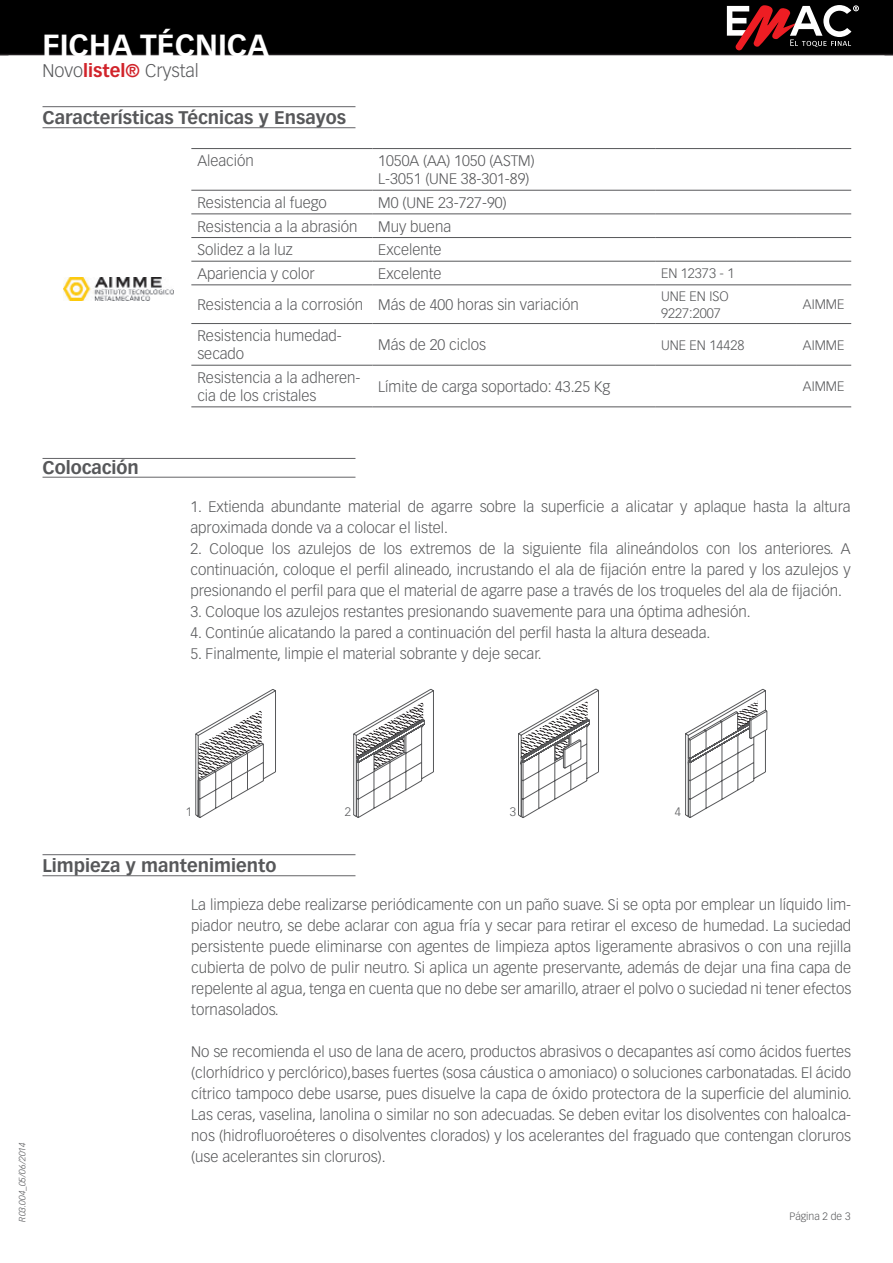
<style>
.page{position:relative;width:893px;height:1263px;background:#fff}
.page>*{position:absolute;margin:0;border:0;box-sizing:border-box;transform-origin:0 0}
.t1{font:700 30px "Vectora LT Std";color:#fff}
.t2{font:700 18px "Vectora LT Std";color:#57585a}
.t3{font:300 18px "Vectora LT Std";color:#57585a}
.Párrafo_14{font:300 15px/21px "Vectora LT Std";color:#57585a}
.t4{font:300 13.5px/16.2px "Vectora LT Std";color:#57585a}
.t5{font:300 12px "Vectora LT Std";color:#57585a}
.t6{font:300 10.5px "Vectora LT Std";color:#57585a}
.t7{font:italic 300 9px "Vectora LT Std";color:#57585a}
.s1{font-weight:700;color:#d1232a}
</style>
<div class="page">
<div style="left:0;top:0;width:893px;height:55px;background:#000"></div>
<svg style="left:727px;top:5px;width:132px;height:45px"></svg>
<hr style="left:43px;top:106px;width:312px;height:1px;background:#636366">
<hr style="left:43px;top:854px;width:312px;height:1px;background:#636366">
<hr style="left:43px;top:127px;width:312px;height:1px;background:#636366">
<hr style="left:43px;top:875px;width:312px;height:1px;background:#636366">
<hr style="left:43px;top:477px;width:312px;height:1px;background:#636366">
<hr style="left:43px;top:458px;width:312px;height:1px;background:#636366">
<hr style="left:191px;top:148px;width:181px;height:1px;background:#57585a">
<hr style="left:372px;top:148px;width:283px;height:1px;background:#57585a">
<hr style="left:655px;top:148px;width:142px;height:1px;background:#57585a">
<hr style="left:797px;top:148px;width:54px;height:1px;background:#57585a">
<hr style="left:191px;top:190px;width:181px;height:1px;background:#57585a">
<hr style="left:372px;top:190px;width:283px;height:1px;background:#57585a">
<hr style="left:655px;top:190px;width:142px;height:1px;background:#57585a">
<hr style="left:797px;top:190px;width:54px;height:1px;background:#57585a">
<hr style="left:191px;top:214px;width:181px;height:1px;background:#57585a">
<hr style="left:372px;top:214px;width:283px;height:1px;background:#57585a">
<hr style="left:655px;top:214px;width:142px;height:1px;background:#57585a">
<hr style="left:797px;top:214px;width:54px;height:1px;background:#57585a">
<hr style="left:191px;top:237px;width:181px;height:1px;background:#57585a">
<hr style="left:372px;top:237px;width:283px;height:1px;background:#57585a">
<hr style="left:655px;top:237px;width:142px;height:1px;background:#57585a">
<hr style="left:797px;top:237px;width:54px;height:1px;background:#57585a">
<hr style="left:191px;top:261px;width:181px;height:1px;background:#57585a">
<hr style="left:372px;top:261px;width:283px;height:1px;background:#57585a">
<hr style="left:655px;top:261px;width:142px;height:1px;background:#57585a">
<hr style="left:797px;top:261px;width:54px;height:1px;background:#57585a">
<hr style="left:191px;top:285px;width:181px;height:1px;background:#57585a">
<hr style="left:372px;top:285px;width:283px;height:1px;background:#57585a">
<hr style="left:655px;top:285px;width:142px;height:1px;background:#57585a">
<hr style="left:797px;top:285px;width:54px;height:1px;background:#57585a">
<hr style="left:191px;top:323px;width:181px;height:1px;background:#57585a">
<hr style="left:372px;top:323px;width:283px;height:1px;background:#57585a">
<hr style="left:655px;top:323px;width:142px;height:1px;background:#57585a">
<hr style="left:797px;top:323px;width:54px;height:1px;background:#57585a">
<hr style="left:191px;top:365px;width:181px;height:1px;background:#57585a">
<hr style="left:372px;top:365px;width:283px;height:1px;background:#57585a">
<hr style="left:655px;top:365px;width:142px;height:1px;background:#57585a">
<hr style="left:797px;top:365px;width:54px;height:1px;background:#57585a">
<hr style="left:191px;top:407px;width:181px;height:1px;background:#57585a">
<hr style="left:372px;top:407px;width:283px;height:1px;background:#57585a">
<hr style="left:655px;top:407px;width:142px;height:1px;background:#57585a">
<hr style="left:797px;top:407px;width:54px;height:1px;background:#57585a">
<img style="left:64px;top:277px;width:109px;height:23px">
<svg style="left:196px;top:689px;width:80px;height:129px"></svg>
<svg style="left:353px;top:689px;width:81px;height:129px"></svg>
<svg style="left:518px;top:689px;width:81px;height:129px"></svg>
<svg style="left:685px;top:689px;width:82px;height:129px"></svg>
<h1 class="t1" style="left:43px;top:27px;width:228px">FICHA TÉCNICA</h1>
<p class="t3" style="left:43px;top:60px;width:158px">Novo<span class="s1">listel®</span> Crystal</p>
<p class="t2" style="left:43px;top:106px;width:305px">Características Técnicas y Ensayos</p>
<p class="t2" style="left:43px;top:457px;width:98px">Colocación</p>
<p class="Párrafo_14" style="left:197px;top:151px;width:58px">Aleación</p>
<p class="Párrafo_14" style="left:378px;top:151px;width:158px">1050A (AA) 1050 (ASTM)</p>
<p class="Párrafo_14" style="left:378px;top:169px;width:153px">L-3051 (UNE 38-301-89)</p>
<p class="Párrafo_14" style="left:197px;top:192px;width:131px">Resistencia al fuego</p>
<p class="Párrafo_14" style="left:378px;top:192px;width:130px">M0 (UNE 23-727-90)</p>
<p class="Párrafo_14" style="left:197px;top:216px;width:162px">Resistencia a la abrasión</p>
<p class="Párrafo_14" style="left:378px;top:216px;width:74px">Muy buena</p>
<p class="Párrafo_14" style="left:197px;top:240px;width:97px">Solidez a la luz</p>
<p class="Párrafo_14" style="left:378px;top:240px;width:65px">Excelente</p>
<p class="Párrafo_14" style="left:197px;top:263px;width:119px">Apariencia y color</p>
<p class="Párrafo_14" style="left:378px;top:263px;width:65px">Excelente</p>
<p class="t4" style="left:661px;top:266px;width:75px">EN 12373 - 1</p>
<p class="Párrafo_14" style="left:197px;top:294px;width:167px">Resistencia a la corrosión</p>
<p class="Párrafo_14" style="left:378px;top:294px;width:202px">Más de 400 horas sin variación</p>
<p class="t4" style="left:661px;top:289px;width:69px">UNE EN ISO<br>9227:2007</p>
<p class="t4" style="left:803px;top:297px;width:43px">AIMME</p>
<p class="Párrafo_14" style="left:197px;top:327px;width:146px;line-height:18px">Resistencia humedad&shy;secado</p>
<p class="Párrafo_14" style="left:378px;top:335px;width:109px">Más de 20 ciclos</p>
<p class="t4" style="left:661px;top:337px;width:85px">UNE EN 14428</p>
<p class="t4" style="left:803px;top:337px;width:43px">AIMME</p>
<p class="Párrafo_14" style="left:197px;top:369px;width:165px;line-height:18px">Resistencia a la adheren&shy;cia de los cristales</p>
<p class="Párrafo_14" style="left:378px;top:376px;width:233px">Límite de carga soportado: 43.25 Kg</p>
<p class="t4" style="left:803px;top:379px;width:43px">AIMME</p>
<p class="Párrafo_14" style="left:190px;top:496px;width:661px">1. Extienda abundante material de agarre sobre la superficie a alicatar y aplaque hasta la altura aproximada donde va a colocar el listel.</p>
<p class="Párrafo_14" style="left:190px;top:538px;width:661px;text-align:justify">2. Coloque los azulejos de los extremos de la siguiente fila alineándolos con los anteriores. A continuación, coloque el perfil alineado, incrustando el ala de fijación entre la pared y los azulejos y presionando el perfil para que el material de agarre pase a través de los troqueles del ala de fijación.</p>
<p class="Párrafo_14" style="left:190px;top:601px;width:562px">3. Coloque los azulejos restantes presionando suavemente para una óptima adhesión.</p>
<p class="Párrafo_14" style="left:190px;top:622px;width:521px">4. Continúe alicatando la pared a continuación del perfil hasta la altura deseada.</p>
<p class="Párrafo_14" style="left:190px;top:643px;width:353px">5. Finalmente, limpie el material sobrante y deje secar.</p>
<p class="t7" style="left:17px;top:1221px;width:81px;rotate:-90deg">R03.004_05/06/2014</p>
<p class="t5" style="left:186px;top:804px;width:8px">1</p>
<p class="t5" style="left:345px;top:804px;width:8px">2</p>
<p class="t5" style="left:510px;top:804px;width:8px">3</p>
<p class="t5" style="left:675px;top:804px;width:8px">4</p>
<p class="t2" style="left:43px;top:854px;width:236px">Limpieza y mantenimiento</p>
<p class="Párrafo_14" style="left:191px;top:894px;width:661px;text-align:justify">La limpieza debe realizarse periódicamente con un paño suave. Si se opta por emplear un líquido lim&shy;piador neutro, se debe aclarar con agua fría y secar para retirar el exceso de humedad. La suciedad persistente puede eliminarse con agentes de limpieza aptos ligeramente abrasivos o con una rejilla cubierta de polvo de pulir neutro. Si aplica un agente preservante, además de dejar una fina capa de repelente al agua, tenga en cuenta que no debe ser amarillo, atraer el polvo o suciedad ni tener efectos tornasolados.</p>
<p class="Párrafo_14" style="left:191px;top:1041px;width:662px;text-align:justify">No se recomienda el uso de lana de acero, productos abrasivos o decapantes así como ácidos fuertes (clorhídrico y perclórico),bases fuertes (sosa cáustica o amoniaco) o soluciones carbonatadas. El ácido cítrico tampoco debe usarse, pues disuelve la capa de óxido protectora de la superficie del aluminio.<br>Las ceras, vaselina, lanolina o similar no son adecuadas. Se deben evitar los disolventes con haloalca&shy;nos (hidrofluoroéteres o disolventes clorados) y los acelerantes del fraguado que contengan cloruros (use acelerantes sin cloruros).</p>
<p class="t6" style="left:790px;top:1211px;width:62px">Página 2 de 3</p>
</div>
